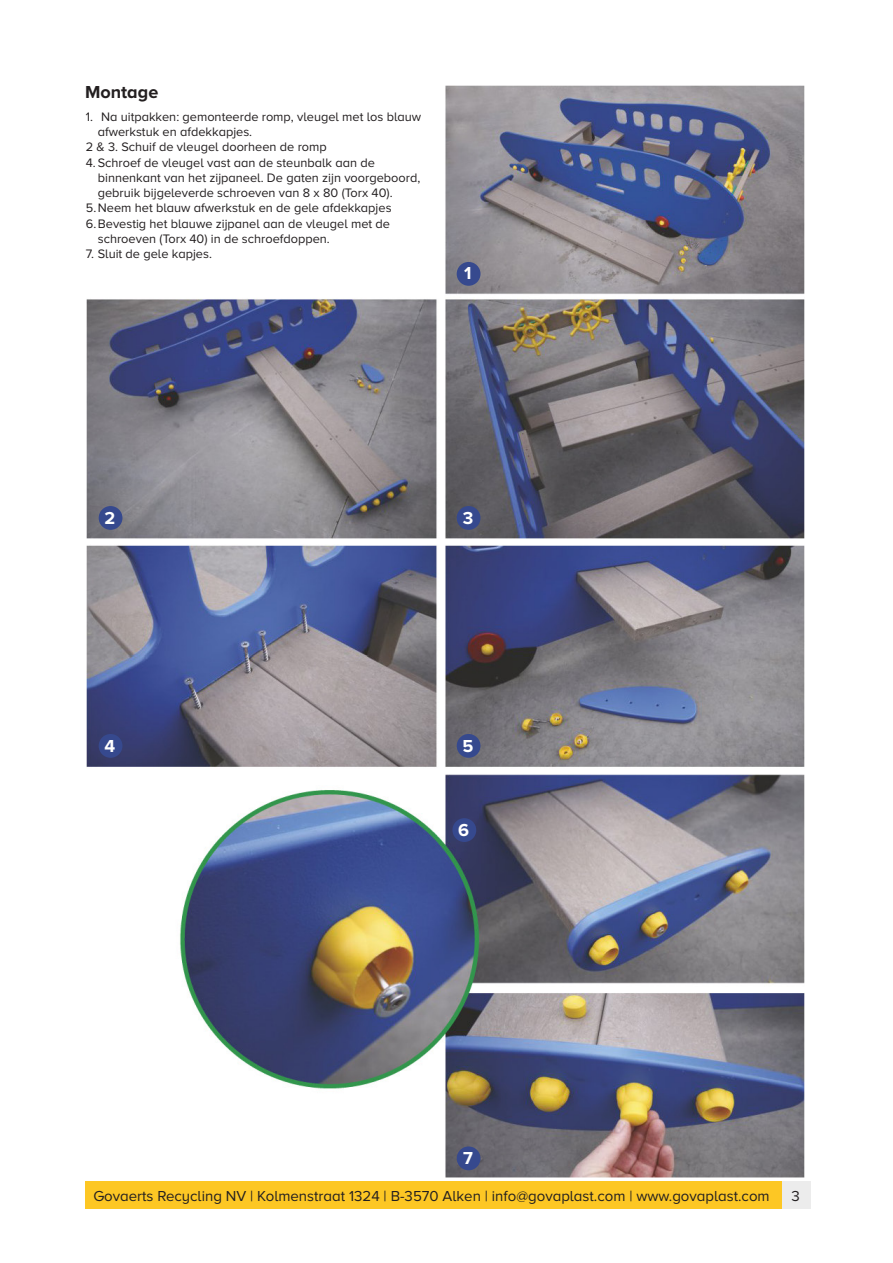
<style>
.page{position:relative;width:893px;height:1263px;background:#fff}
.page>*{position:absolute;margin:0;border:0;box-sizing:border-box;transform-origin:0 0}
.t1{font:700 18px "Proxima Nova A";color:#fff}
.t2{font:700 18px "Proxima Nova A";color:#231f20}
.t3{font:15px "Proxima Nova A";color:#231f20}
.t4{font:12.75px "Proxima Nova A";color:#231f20}
</style>
<div class="page">
<div style="left:85px;top:1181px;width:725px;height:28px;background:#fdc724"></div>
<div style="left:782px;top:1181px;width:28px;height:28px;background:#ececec"></div>
<img style="left:87px;top:85px;width:718px;height:1092px">
<div style="left:457px;top:262px;width:23px;height:24px;background:#36498e;border-radius:50%"></div>
<div style="left:457px;top:506px;width:23px;height:24px;background:#36498e;border-radius:50%"></div>
<div style="left:457px;top:734px;width:23px;height:24px;background:#36498e;border-radius:50%"></div>
<div style="left:452px;top:818px;width:24px;height:24px;background:#36498e;border-radius:50%"></div>
<div style="left:457px;top:1146px;width:23px;height:24px;background:#36498e;border-radius:50%"></div>
<div style="left:99px;top:506px;width:23px;height:24px;background:#36498e;border-radius:50%"></div>
<div style="left:99px;top:734px;width:23px;height:24px;background:#36498e;border-radius:50%"></div>
<h1 class="t2" style="left:85px;top:82px;width:75px">Montage</h1>
<p class="t4" style="left:86px;top:109px;width:337px">1. Na uitpakken: gemonteerde romp, vleugel met los blauw</p>
<p class="t4" style="left:98px;top:125px;width:156px">afwerkstuk en afdekkapjes.</p>
<p class="t4" style="left:86px;top:140px;width:242px">2 &amp; 3. Schuif de vleugel doorheen de romp</p>
<p class="t4" style="left:86px;top:155px;width:291px">4. Schroef de vleugel vast aan de steunbalk aan de</p>
<p class="t4" style="left:98px;top:170px;width:324px">binnenkant van het zijpaneel. De gaten zijn voorgeboord,</p>
<p class="t4" style="left:98px;top:186px;width:296px">gebruik bijgeleverde schroeven van 8 x 80 (Torx 40).</p>
<p class="t4" style="left:86px;top:201px;width:307px">5.Neem het blauw afwerkstuk en de gele afdekkapjes</p>
<p class="t4" style="left:86px;top:216px;width:306px">6.Bevestig het blauwe zijpanel aan de vleugel met de</p>
<p class="t4" style="left:98px;top:232px;width:234px">schroeven (Torx 40) in de schroefdoppen.</p>
<p class="t4" style="left:86px;top:247px;width:128px">7. Sluit de gele kapjes.</p>
<h1 class="t1" style="left:464px;top:263px;width:9px">1</h1>
<h1 class="t1" style="left:104px;top:507px;width:12px">2</h1>
<h1 class="t1" style="left:105px;top:735px;width:12px">4</h1>
<h1 class="t1" style="left:463px;top:507px;width:12px">3</h1>
<h1 class="t1" style="left:462px;top:735px;width:12px">5</h1>
<h1 class="t1" style="left:458px;top:819px;width:12px">6</h1>
<h1 class="t1" style="left:463px;top:1148px;width:11px">7</h1>
<p class="t3" style="left:93px;top:1187px;width:678px">Govaerts Recycling NV | Kolmenstraat 1324 | B-3570 Alken | info@govaplast.com | www.govaplast.com</p>
<p class="t3" style="left:792px;top:1187px;width:10px">3</p>
</div>
